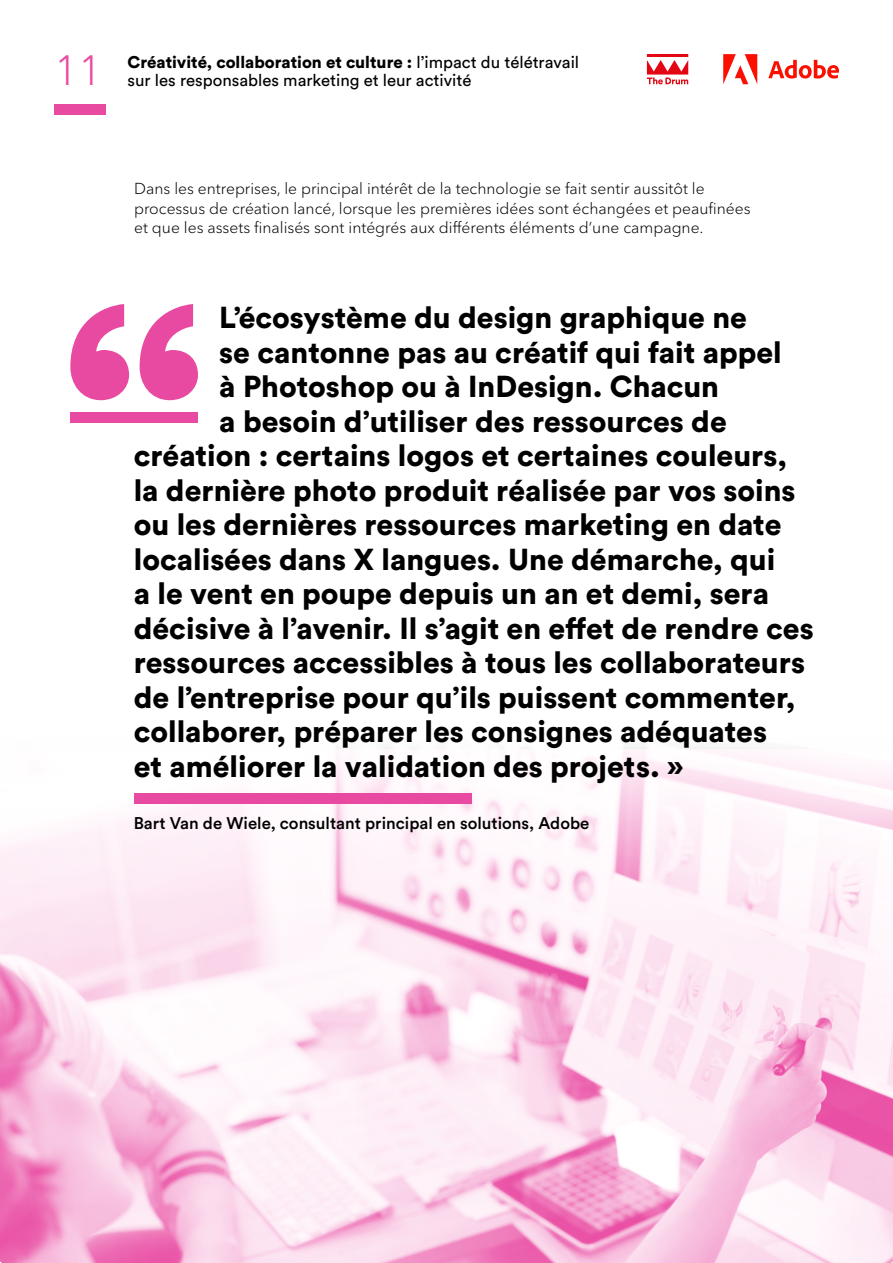
<style>
.page{position:relative;width:893px;height:1263px;background:#fff}
.page>*{position:absolute;margin:0;border:0;box-sizing:border-box;transform-origin:0 0}
.t1{font:300 42px "Avenir Next LT Pro";color:#e84aa1}
.t2{font:900 30px "Circular Std";color:#000}
.t3{font:16.8px/18px "Circular Std";color:#000}
.t4{font:500 16.8px "Circular Std";color:#000}
.t5{font:300 15.75px/19.5px "Avenir Next LT Pro";color:#000}
.s1{font-weight:900}
</style>
<div class="page">
<svg style="left:0;top:749px;width:893px;height:514px"></svg>
<svg style="left:647px;top:54px;width:41px;height:30px"></svg>
<svg style="left:768px;top:60px;width:71px;height:19px"></svg>
<svg style="left:723px;top:54px;width:34px;height:30px"></svg>
<div style="left:54px;top:104px;width:52px;height:11px;background:#e84aa1"></div>
<div style="left:134px;top:793px;width:338px;height:10px;background:#e84aa1"></div>
<div style="left:70px;top:412px;width:128px;height:11px;background:#e84aa1"></div>
<svg style="left:70px;top:304px;width:128px;height:96px"></svg>
<p class="t1" style="left:54px;top:46px;width:50px">11</p>
<p class="t3" style="left:128px;top:52px;width:453px"><span class="s1">Créativité, collaboration et culture :</span> l’impact du télétravail sur les responsables marketing et leur activité</p>
<p class="t5" style="left:134px;top:179px;width:618px">Dans les entreprises, le principal intérêt de la technologie se fait sentir aussitôt le processus de création lancé, lorsque les premières idées sont échangées et peaufinées et que les assets finalisés sont intégrés aux différents éléments d’une campagne.</p>
<p class="t2" style="left:219px;top:298px;width:529px">L’écosystème du design graphique ne</p>
<p class="t2" style="left:219px;top:332px;width:564px">se cantonne pas au créatif qui fait appel</p>
<p class="t2" style="left:219px;top:367px;width:501px">à Photoshop ou à InDesign. Chacun</p>
<p class="t2" style="left:219px;top:401px;width:509px">a besoin d’utiliser des ressources de</p>
<p class="t2" style="left:134px;top:436px;width:655px">création : certains logos et certaines couleurs,</p>
<p class="t2" style="left:134px;top:470px;width:663px">la dernière photo produit réalisée par vos soins</p>
<p class="t2" style="left:134px;top:505px;width:649px">ou les dernières ressources marketing en date</p>
<p class="t2" style="left:134px;top:539px;width:643px">localisées dans X langues. Une démarche, qui</p>
<p class="t2" style="left:134px;top:574px;width:637px">a le vent en poupe depuis un an et demi, sera</p>
<p class="t2" style="left:134px;top:608px;width:681px">décisive à l’avenir. Il s’agit en effet de rendre ces</p>
<p class="t2" style="left:134px;top:643px;width:673px">ressources accessibles à tous les collaborateurs</p>
<p class="t2" style="left:134px;top:677px;width:663px">de l’entreprise pour qu’ils puissent commenter,</p>
<p class="t2" style="left:134px;top:712px;width:635px">collaborer, préparer les consignes adéquates</p>
<p class="t2" style="left:134px;top:746px;width:551px">et améliorer la validation des projets. »</p>
<p class="t4" style="left:134px;top:813px;width:457px">Bart Van de Wiele, consultant principal en solutions, Adobe</p>
</div>
